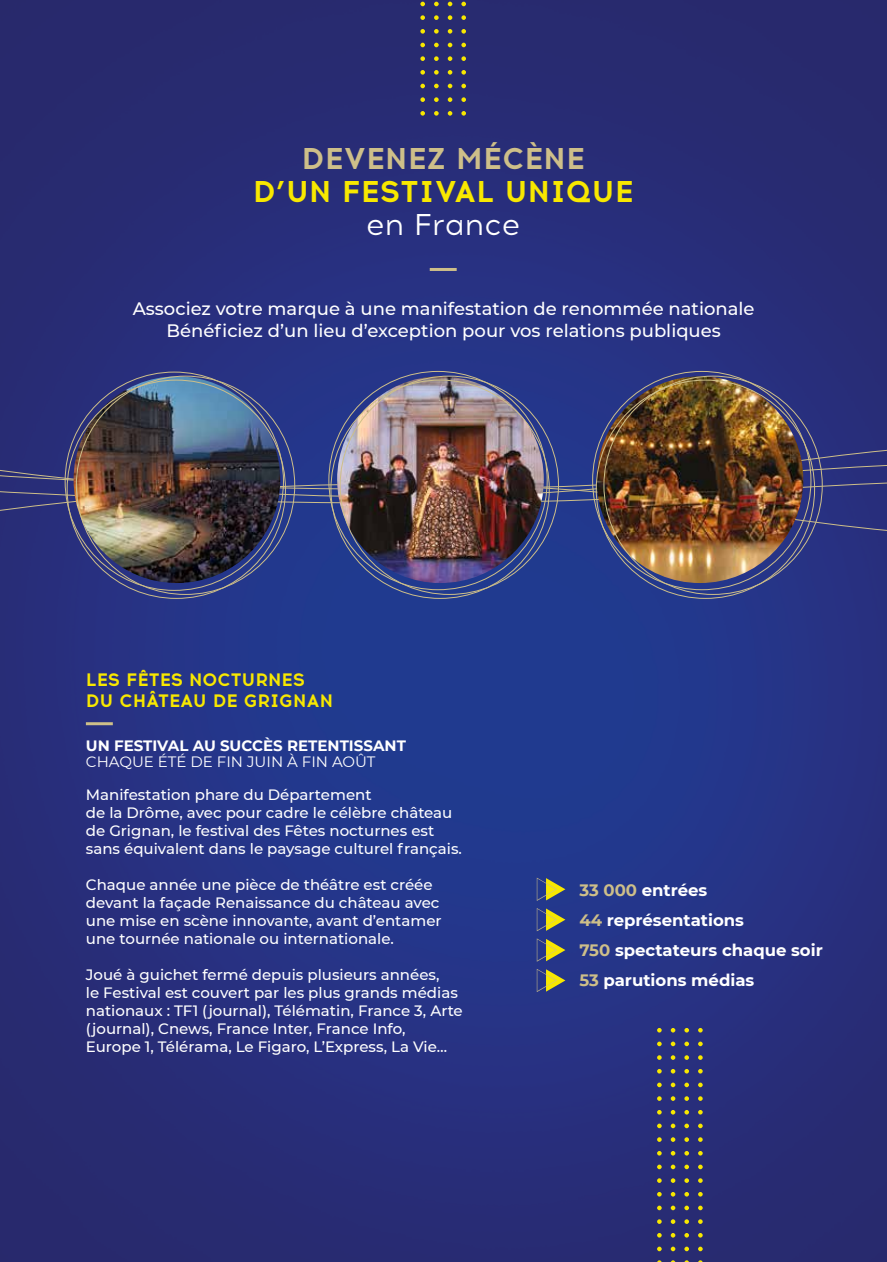
<style>
.page{position:relative;width:887px;height:1262px;background:#fff}
.page>*{position:absolute;margin:0;border:0;box-sizing:border-box;transform-origin:0 0}
.t1{font:700 30px "Acrom";letter-spacing:.01em;color:#f8e800}
.t2{font:700 30px "Acrom";letter-spacing:.01em;color:#cebf89}
.t3{font:30px "Acrom";color:#fff}
.t4{font:500 18px/21.6px "Montserrat";color:#fff;text-align:center}
.t5{font:700 18px/21.6px "Acrom";color:#f8e800}
.t6{font:700 16.5px/30px "Montserrat";color:#fff}
.t7{font:500 15px/18px "Montserrat";color:#fff}
.t8{font:700 15px "Montserrat";color:#fff}
.t9{font:15px "Montserrat";color:#fff}
.s1{color:#cebf89}
</style>
<div class="page">
<img style="left:0;top:0;width:887px;height:1262px">
<svg style="left:0;top:201px;width:887px;height:570px;background:#283483"></svg>
<svg style="left:420px;top:2px;width:5px;height:4px"></svg>
<svg style="left:434px;top:2px;width:4px;height:4px"></svg>
<svg style="left:448px;top:2px;width:4px;height:4px"></svg>
<svg style="left:461px;top:2px;width:5px;height:4px"></svg>
<svg style="left:420px;top:15px;width:5px;height:5px"></svg>
<svg style="left:434px;top:15px;width:4px;height:5px"></svg>
<svg style="left:448px;top:15px;width:4px;height:5px"></svg>
<svg style="left:461px;top:15px;width:5px;height:5px"></svg>
<svg style="left:420px;top:29px;width:5px;height:5px"></svg>
<svg style="left:434px;top:29px;width:4px;height:5px"></svg>
<svg style="left:448px;top:29px;width:4px;height:5px"></svg>
<svg style="left:461px;top:29px;width:5px;height:5px"></svg>
<svg style="left:420px;top:43px;width:5px;height:4px"></svg>
<svg style="left:434px;top:43px;width:4px;height:4px"></svg>
<svg style="left:448px;top:43px;width:4px;height:4px"></svg>
<svg style="left:461px;top:43px;width:5px;height:4px"></svg>
<svg style="left:420px;top:56px;width:5px;height:5px"></svg>
<svg style="left:434px;top:56px;width:4px;height:5px"></svg>
<svg style="left:448px;top:56px;width:4px;height:5px"></svg>
<svg style="left:461px;top:56px;width:5px;height:5px"></svg>
<svg style="left:420px;top:70px;width:5px;height:5px"></svg>
<svg style="left:434px;top:70px;width:4px;height:5px"></svg>
<svg style="left:448px;top:70px;width:4px;height:5px"></svg>
<svg style="left:461px;top:70px;width:5px;height:5px"></svg>
<svg style="left:420px;top:84px;width:5px;height:4px"></svg>
<svg style="left:434px;top:84px;width:4px;height:4px"></svg>
<svg style="left:448px;top:84px;width:4px;height:4px"></svg>
<svg style="left:461px;top:84px;width:5px;height:4px"></svg>
<svg style="left:420px;top:97px;width:5px;height:5px"></svg>
<svg style="left:434px;top:97px;width:4px;height:5px"></svg>
<svg style="left:448px;top:97px;width:4px;height:5px"></svg>
<svg style="left:461px;top:97px;width:5px;height:5px"></svg>
<svg style="left:420px;top:111px;width:5px;height:5px"></svg>
<svg style="left:434px;top:111px;width:4px;height:5px"></svg>
<svg style="left:448px;top:111px;width:4px;height:5px"></svg>
<svg style="left:461px;top:111px;width:5px;height:5px"></svg>
<svg style="left:657px;top:1028px;width:4px;height:4px"></svg>
<svg style="left:670px;top:1028px;width:5px;height:4px"></svg>
<svg style="left:684px;top:1028px;width:5px;height:4px"></svg>
<svg style="left:698px;top:1028px;width:4px;height:4px"></svg>
<svg style="left:657px;top:1041px;width:4px;height:5px"></svg>
<svg style="left:670px;top:1041px;width:5px;height:5px"></svg>
<svg style="left:684px;top:1041px;width:5px;height:5px"></svg>
<svg style="left:698px;top:1041px;width:4px;height:5px"></svg>
<svg style="left:657px;top:1055px;width:4px;height:4px"></svg>
<svg style="left:670px;top:1055px;width:5px;height:4px"></svg>
<svg style="left:684px;top:1055px;width:5px;height:4px"></svg>
<svg style="left:698px;top:1055px;width:4px;height:4px"></svg>
<svg style="left:657px;top:1069px;width:4px;height:4px"></svg>
<svg style="left:670px;top:1069px;width:5px;height:4px"></svg>
<svg style="left:684px;top:1069px;width:5px;height:4px"></svg>
<svg style="left:698px;top:1069px;width:4px;height:4px"></svg>
<svg style="left:657px;top:1082px;width:4px;height:5px"></svg>
<svg style="left:670px;top:1082px;width:5px;height:5px"></svg>
<svg style="left:684px;top:1082px;width:5px;height:5px"></svg>
<svg style="left:698px;top:1082px;width:4px;height:5px"></svg>
<svg style="left:657px;top:1096px;width:4px;height:4px"></svg>
<svg style="left:670px;top:1096px;width:5px;height:4px"></svg>
<svg style="left:684px;top:1096px;width:5px;height:4px"></svg>
<svg style="left:698px;top:1096px;width:4px;height:4px"></svg>
<svg style="left:657px;top:1110px;width:4px;height:4px"></svg>
<svg style="left:670px;top:1110px;width:5px;height:4px"></svg>
<svg style="left:684px;top:1110px;width:5px;height:4px"></svg>
<svg style="left:698px;top:1110px;width:4px;height:4px"></svg>
<svg style="left:657px;top:1123px;width:4px;height:5px"></svg>
<svg style="left:670px;top:1123px;width:5px;height:5px"></svg>
<svg style="left:684px;top:1123px;width:5px;height:5px"></svg>
<svg style="left:698px;top:1123px;width:4px;height:5px"></svg>
<svg style="left:657px;top:1137px;width:4px;height:4px"></svg>
<svg style="left:670px;top:1137px;width:5px;height:4px"></svg>
<svg style="left:684px;top:1137px;width:5px;height:4px"></svg>
<svg style="left:698px;top:1137px;width:4px;height:4px"></svg>
<svg style="left:657px;top:1151px;width:4px;height:4px"></svg>
<svg style="left:670px;top:1151px;width:5px;height:4px"></svg>
<svg style="left:684px;top:1151px;width:5px;height:4px"></svg>
<svg style="left:698px;top:1151px;width:4px;height:4px"></svg>
<svg style="left:657px;top:1164px;width:4px;height:5px"></svg>
<svg style="left:670px;top:1164px;width:5px;height:5px"></svg>
<svg style="left:684px;top:1164px;width:5px;height:5px"></svg>
<svg style="left:698px;top:1164px;width:4px;height:5px"></svg>
<svg style="left:657px;top:1178px;width:4px;height:4px"></svg>
<svg style="left:670px;top:1178px;width:5px;height:4px"></svg>
<svg style="left:684px;top:1178px;width:5px;height:4px"></svg>
<svg style="left:698px;top:1178px;width:4px;height:4px"></svg>
<svg style="left:657px;top:1192px;width:4px;height:4px"></svg>
<svg style="left:670px;top:1192px;width:5px;height:4px"></svg>
<svg style="left:684px;top:1192px;width:5px;height:4px"></svg>
<svg style="left:698px;top:1192px;width:4px;height:4px"></svg>
<svg style="left:657px;top:1205px;width:4px;height:5px"></svg>
<svg style="left:670px;top:1205px;width:5px;height:5px"></svg>
<svg style="left:684px;top:1205px;width:5px;height:5px"></svg>
<svg style="left:698px;top:1205px;width:4px;height:5px"></svg>
<svg style="left:657px;top:1219px;width:4px;height:4px"></svg>
<svg style="left:670px;top:1219px;width:5px;height:4px"></svg>
<svg style="left:684px;top:1219px;width:5px;height:4px"></svg>
<svg style="left:698px;top:1219px;width:4px;height:4px"></svg>
<svg style="left:657px;top:1233px;width:4px;height:4px"></svg>
<svg style="left:670px;top:1233px;width:5px;height:4px"></svg>
<svg style="left:684px;top:1233px;width:5px;height:4px"></svg>
<svg style="left:698px;top:1233px;width:4px;height:4px"></svg>
<svg style="left:657px;top:1246px;width:4px;height:5px"></svg>
<svg style="left:670px;top:1246px;width:5px;height:5px"></svg>
<svg style="left:684px;top:1246px;width:5px;height:5px"></svg>
<svg style="left:698px;top:1246px;width:4px;height:5px"></svg>
<img style="left:596px;top:376px;width:207px;height:207px;border-radius:103px">
<img style="left:74px;top:376px;width:206px;height:207px;border-radius:103px">
<img style="left:337px;top:376px;width:207px;height:207px;border-radius:103px">
<svg style="left:537px;top:877px;width:28px;height:24px"></svg>
<svg style="left:537px;top:908px;width:28px;height:23px"></svg>
<svg style="left:537px;top:938px;width:28px;height:23px"></svg>
<svg style="left:537px;top:968px;width:28px;height:24px"></svg>
<hr style="left:430px;top:268px;width:26px;height:3px;background:#cebf89">
<hr style="left:86px;top:722px;width:27px;height:3px;background:#cebf89">
<h1 class="t2" style="left:301px;top:137px;width:285px">DEVENEZ MÉCÈNE</h1>
<h1 class="t1" style="left:253px;top:170px;width:382px">D’UN FESTIVAL UNIQUE</h1>
<h1 class="t3" style="left:366px;top:206px;width:155px">en France</h1>
<p class="t4" style="left:133px;top:297px;width:623px">Associez votre marque à une manifestation de renommée nationale<br>Bénéficiez d’un lieu d’exception pour vos relations publiques</p>
<p class="t5" style="left:86px;top:669px;width:249px">LES FÊTES NOCTURNES<br>DU CHÂTEAU DE GRIGNAN</p>
<p class="t8" style="left:86px;top:734px;width:321px">UN FESTIVAL AU SUCCÈS RETENTISSANT</p>
<p class="t9" style="left:86px;top:751px;width:291px">CHAQUE ÉTÉ DE FIN JUIN À FIN AOÛT</p>
<p class="t7" style="left:86px;top:785px;width:377px">Manifestation phare du Département<br>de la Drôme, avec pour cadre le célèbre château de Grignan, le festival des Fêtes nocturnes est sans équivalent dans le paysage culturel français.</p>
<p class="t7" style="left:86px;top:875px;width:357px">Chaque année une pièce de théâtre est créée devant la façade Renaissance du château avec une mise en scène innovante, avant d’entamer une tournée nationale ou internationale.</p>
<p class="t7" style="left:86px;top:965px;width:378px">Joué à guichet fermé depuis plusieurs années,<br>le Festival est couvert par les plus grands médias nationaux : TF1 (journal), Télématin, France 3, Arte (journal), Cnews, France Inter, France Info, Europe 1, Télérama, Le Figaro, L’Express, La Vie…</p>
<p class="t6" style="left:579px;top:874px;width:245px"><span class="s1">33 000</span> entrées<br><span class="s1">44</span> représentations<br><span class="s1">750</span> spectateurs chaque soir<br><span class="s1">53</span> parutions médias</p>
</div>
